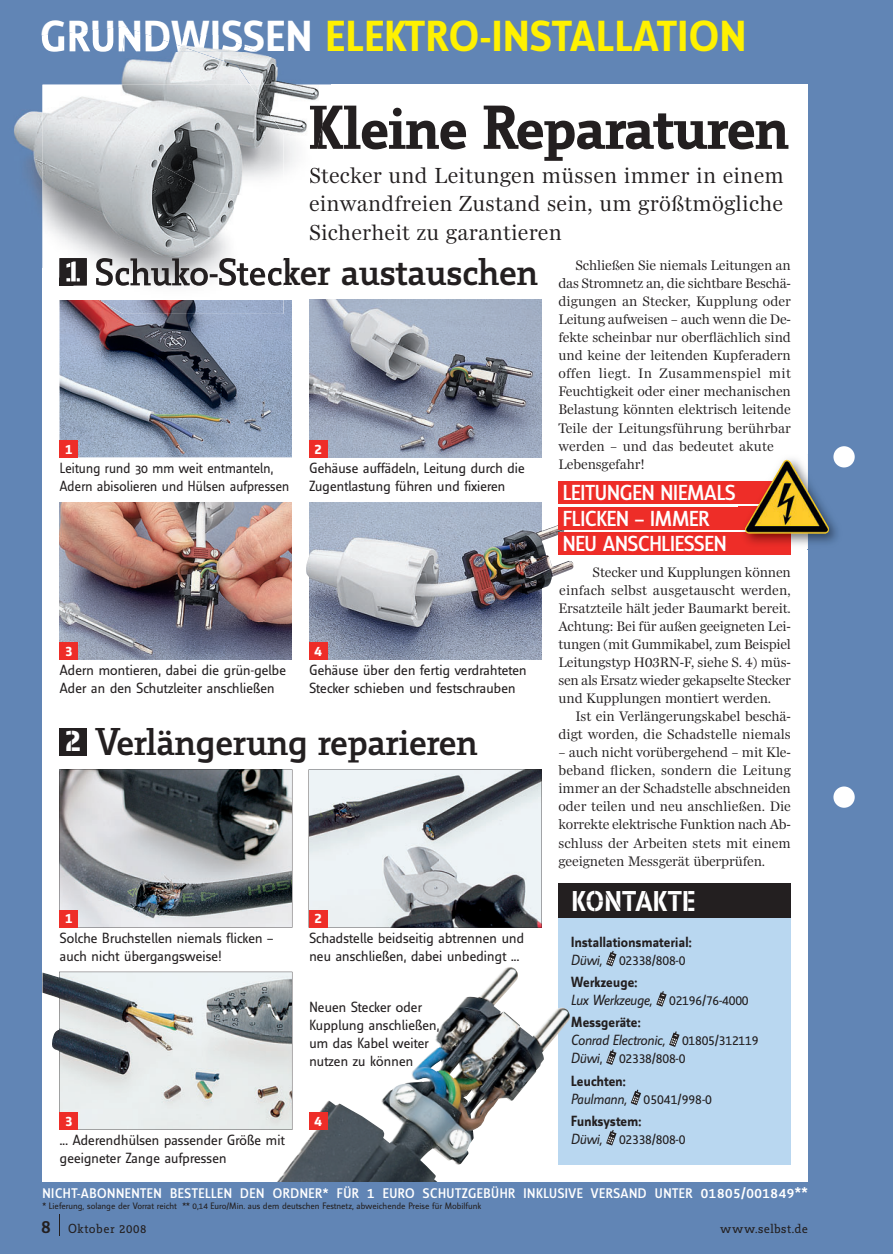
<style>
.page{position:relative;width:893px;height:1254px;background:#6185b5}
.page>*{position:absolute;margin:0;border:0;box-sizing:border-box;transform-origin:0 0}
.t1{font:60px "Manual Slab Bold Tf";letter-spacing:-.025em;color:#231f20}
.t2{font:42px "Manual Sans Bold Tf";letter-spacing:.025em;color:#fff101}
.t3{font:37.5px "Manual Slab Medium Tf";letter-spacing:-.015em;color:#231f20}
.t4{font:27.75px "Manual Extra Stencil";letter-spacing:-.01em;color:#fff}
.t5{font:22.5px/28.5px "Miller Daily One";letter-spacing:.01em;color:#231f20;text-align:justify}
.t6{font:21px/25.5px "Manual Sans Medium Tf";letter-spacing:-.01em;color:#fff}
.t7{font:700 15px "Manual Office Tf";color:#fff}
.t8{font:14.25px/18px "Miller Daily One";letter-spacing:-.01em;color:#231f20}
.t9{font:14.25px/18px "Manual Office";letter-spacing:-.03em;color:#231f20}
.t10{font:14.25px/18px "Manual Sans Regular Tf";letter-spacing:-.01em;color:#231f20;scale:.95 1}
.t11{font:14.25px/18px "Manual Office";letter-spacing:-.03em;color:#231f20;scale:.96 1}
.t12{font:14.25px/18px "Manual Sans Bold Tf";letter-spacing:.02em;color:#231f20;scale:.95 1}
.t13{font:14.25px/18px "Manual Sans Italic Regular Tf";letter-spacing:-.025em;color:#231f20;scale:.95 1}
.t14{font:14.25px "Miller Daily One";letter-spacing:.01em;color:#231f20}
.t15{font:13.5px "Manual Sans Medium Tf";letter-spacing:.035em;color:#fff}
.t16{font:12.75px "Manual Slab Regular Tf";letter-spacing:.035em;color:#231f20}
.t17{font:9px "Manual Sans Regular Tf";color:#231f20}
.s1{color:#fff}
.s2{font-family:"Manual Extra Stencil";font-size:33px;color:#fff}
.s3{font-family:"Manual Sans Italic Regular Tf"}
.s4{font-family:"Manual Sans Regular Tf"}
.s5{font-family:"Manual Sans Bold Tf"}
.s6{font-size:15px}
.s7{font-family:"Manual Slab Medium Tf";font-size:19.5px}
</style>
<div class="page">
<div style="left:43px;top:85px;width:765px;height:1097px;background:#fff"></div>
<div style="left:558px;top:883px;width:233px;height:282px;background:#b9d7f0"></div>
<div style="left:558px;top:883px;width:233px;height:34px;background:#231f20"></div>
<img style="left:60px;top:300px;width:232px;height:157px">
<img style="left:309px;top:300px;width:232px;height:157px">
<img style="left:60px;top:502px;width:232px;height:157px">
<img style="left:309px;top:502px;width:232px;height:157px">
<svg style="left:59px;top:769px;width:233px;height:158px;background:#868a8d"></svg>
<svg style="left:309px;top:769px;width:233px;height:158px;background:#b3b8bc"></svg>
<svg style="left:59px;top:971px;width:215px;height:158px;background:#d2d5d5"></svg>
<img style="left:274px;top:967px;width:296px;height:214px">
<img style="left:306px;top:524px;width:269px;height:69px">
<img style="left:43px;top:972px;width:73px;height:91px">
<svg style="left:606px;top:950px;width:10px;height:16px"></svg>
<svg style="left:656px;top:991px;width:11px;height:15px"></svg>
<svg style="left:669px;top:1031px;width:10px;height:16px"></svg>
<svg style="left:606px;top:1049px;width:10px;height:16px"></svg>
<svg style="left:631px;top:1089px;width:10px;height:16px"></svg>
<svg style="left:606px;top:1130px;width:10px;height:15px"></svg>
<div style="left:558px;top:481px;width:233px;height:23px;background:#ee2d28"></div>
<div style="left:558px;top:507px;width:233px;height:22px;background:#ee2d28"></div>
<div style="left:558px;top:532px;width:233px;height:23px;background:#ee2d28"></div>
<div style="left:60px;top:440px;width:18px;height:17px;background:#ee2d28"></div>
<div style="left:309px;top:440px;width:19px;height:17px;background:#ee2d28"></div>
<div style="left:60px;top:643px;width:18px;height:17px;background:#ee2d28"></div>
<div style="left:309px;top:643px;width:19px;height:17px;background:#ee2d28"></div>
<div style="left:60px;top:728px;width:27px;height:27px;background:#231f20"></div>
<div style="left:60px;top:910px;width:18px;height:17px;background:#ee2d28"></div>
<div style="left:309px;top:910px;width:19px;height:17px;background:#ee2d28"></div>
<div style="left:60px;top:1112px;width:18px;height:17px;background:#ee2d28"></div>
<div style="left:309px;top:1112px;width:19px;height:17px;background:#ee2d28"></div>
<img style="left:739px;top:454px;width:104px;height:93px">
<img style="left:739px;top:481px;width:6px;height:23px">
<img style="left:739px;top:507px;width:6px;height:22px">
<img style="left:739px;top:532px;width:52px;height:15px">
<img style="left:745px;top:460px;width:83px;height:73px">
<div style="left:833px;top:446px;width:22px;height:21px;background:#fff;border-radius:50%"></div>
<div style="left:833px;top:786px;width:22px;height:21px;background:#fff;border-radius:50%"></div>
<svg style="left:59px;top:1214px;width:1px;height:22px"></svg>
<img style="left:250px;top:52px;width:81px;height:33px">
<img style="left:284px;top:85px;width:43px;height:86px">
<img style="left:310px;top:167px;width:4px;height:16px">
<img style="left:310px;top:150px;width:17px;height:11px">
<img style="left:310px;top:106px;width:17px;height:44px">
<img style="left:197px;top:35px;width:61px;height:17px">
<img style="left:14px;top:84px;width:105px;height:184px">
<img style="left:43px;top:85px;width:144px;height:201px">
<img style="left:187px;top:200px;width:48px;height:58px">
<img style="left:98px;top:300px;width:186px;height:14px">
<img style="left:60px;top:258px;width:27px;height:27px">
<img style="left:66px;top:261px;width:14px;height:20px">
<img style="left:96px;top:258px;width:188px;height:28px">
<img style="left:42px;top:27px;width:106px;height:25px">
<img style="left:119px;top:52px;width:131px;height:33px">
<img style="left:116px;top:85px;width:168px;height:115px">
<img style="left:123px;top:35px;width:74px;height:17px">
<p class="t2" style="left:40px;top:21px;width:707px"><span class="s1">GRUNDWISSEN</span> ELEKTRO-INSTALLATION</p>
<p class="t1" style="left:309px;top:106px;width:482px">Kleine Reparaturen</p>
<p class="t5" style="left:309px;top:162px;width:476px">Stecker und Leitungen müssen immer in einem einwandfreien Zustand sein, um größtmögliche Sicherheit zu garantieren</p>
<p class="t3" style="left:66px;top:258px;width:474px"><span class="s2">1</span> Schuko-Stecker austauschen</p>
<p class="t7" style="left:65px;top:443px;width:9px">1</p>
<p class="t7" style="left:315px;top:443px;width:9px">2</p>
<p class="t11" style="left:60px;top:460px;width:241px">Leitung rund 30 mm weit entmanteln,<br>Adern abisolieren und Hülsen aufpressen</p>
<p class="t9" style="left:309px;top:460px;width:218px">Gehäuse auffädeln, Leitung durch die<br>Zugentlastung führen und fixieren</p>
<p class="t7" style="left:65px;top:645px;width:9px">3</p>
<p class="t7" style="left:315px;top:645px;width:9px">4</p>
<p class="t9" style="left:60px;top:662px;width:228px">Adern montieren, dabei die grün-gelbe<br>Ader an den Schutzleiter anschließen</p>
<p class="t9" style="left:309px;top:662px;width:219px">Gehäuse über den fertig verdrahteten<br>Stecker schieben und festschrauben</p>
<p class="t3" style="left:65px;top:728px;width:415px"><span class="s2">2</span> Verlängerung reparieren</p>
<p class="t7" style="left:65px;top:912px;width:9px">1</p>
<p class="t7" style="left:315px;top:912px;width:9px">2</p>
<p class="t9" style="left:60px;top:929px;width:216px">Solche Bruchstellen niemals flicken – auch nicht übergangsweise!</p>
<p class="t9" style="left:309px;top:929px;width:217px">Schadstelle beidseitig abtrennen und neu anschließen, dabei unbedingt ...</p>
<p class="t9" style="left:309px;top:999px;width:132px">Neuen Stecker oder<br>Kupplung anschließen, um das Kabel weiter nutzen zu können</p>
<p class="t7" style="left:65px;top:1114px;width:9px">3</p>
<p class="t7" style="left:315px;top:1114px;width:9px">4</p>
<p class="t9" style="left:60px;top:1132px;width:227px">... Aderendhülsen passender Größe mit geeigneter Zange aufpressen</p>
<p class="t8" style="left:558px;top:257px;width:234px;text-indent:17px">Schließen Sie niemals Leitungen an das Stromnetz an, die sichtbare Beschä&shy;digungen an Stecker, Kupplung oder Leitung aufweisen – auch wenn die De&shy;fekte scheinbar nur oberflächlich sind und keine der leitenden Kupferadern offen liegt. In Zusammenspiel mit Feuchtigkeit oder einer mechanischen Belastung könnten elektrisch leitende Teile der Leitungsführung berührbar werden – und das bedeutet akute Lebensgefahr!</p>
<p class="t6" style="left:563px;top:482px;width:174px">LEITUNGEN NIEMALS<br>FLICKEN – IMMER<br>NEU ANSCHLIESSEN</p>
<p class="t8" style="left:593px;top:564px;width:200px">Stecker und Kupplungen können</p>
<p class="t14" style="left:559px;top:585px;width:233px">einfach selbst ausgetauscht werden,</p>
<p class="t8" style="left:558px;top:600px;width:234px">Ersatzteile hält jeder Baumarkt bereit.</p>
<p class="t8" style="left:558px;top:618px;width:234px">Achtung: Bei für außen geeigneten Lei-</p>
<p class="t8" style="left:558px;top:636px;width:234px">tungen (mit Gummikabel, zum Beispiel</p>
<p class="t8" style="left:558px;top:654px;width:234px">Leitungstyp H03RN-F, siehe S. 4) müs-</p>
<p class="t8" style="left:558px;top:672px;width:234px">sen als Ersatz wieder gekapselte Stecker</p>
<p class="t8" style="left:558px;top:690px;width:214px">und Kupplungen montiert werden.</p>
<p class="t8" style="left:575px;top:708px;width:217px">Ist ein Verlängerungskabel beschä-</p>
<p class="t8" style="left:558px;top:726px;width:234px">digt worden, die Schadstelle niemals</p>
<p class="t8" style="left:558px;top:744px;width:234px;text-align:justify">– auch nicht vorübergehend – mit Kle&shy;beband flicken, sondern die Leitung immer an der Schadstelle abschneiden oder teilen und neu anschließen. Die korrekte elektrische Funktion nach Ab&shy;schluss der Arbeiten stets mit einem geeigneten Messgerät überprüfen.</p>
<p class="t4" style="left:571px;top:891px;width:126px">KONTAKTE</p>
<p class="t12" style="left:571px;top:934px;width:128px">Installationsmaterial:<br><span class="s3">Düwi,</span> <span class="s4">02338/808-0</span></p>
<p class="t13" style="left:571px;top:974px;width:188px"><span class="s5">Werkzeuge:<br></span>Lux Werkzeuge, <span class="s4">02196/76-4000</span></p>
<p class="t10" style="left:571px;top:1014px;width:199px"><span class="s5">Messgeräte:<br></span><span class="s3">Conrad Electronic,</span> 01805/312119<br><span class="s3">Düwi</span>, 02338/808-0</p>
<p class="t10" style="left:571px;top:1072px;width:150px"><span class="s5">Leuchten:<br></span><span class="s3">Paulmann,</span> 05041/998-0</p>
<p class="t12" style="left:571px;top:1113px;width:122px">Funksystem:<br><span class="s3">Düwi,</span> <span class="s4">02338/808-0</span></p>
<p class="t15" style="left:43px;top:1188px;width:767px">NICHT-ABONNENTEN BESTELLEN DEN ORDNER* FÜR <span class="s6">1</span> EURO SCHUTZGEBÜHR INKLUSIVE VERSAND UNTER <span class="s6">01805/001849**</span></p>
<p class="t17" style="left:43px;top:1202px;width:440px">* Lieferung, solange der Vorrat reicht ** 0,14 Euro/Min. aus dem deutschen Festnetz, abweichende Preise für Mobilfunk</p>
<p class="t16" style="left:41px;top:1224px;width:107px"><span class="s7">8</span> Oktober 2008</p>
<p class="t16" style="left:720px;top:1224px;width:89px">www.selbst.de</p>
</div>
